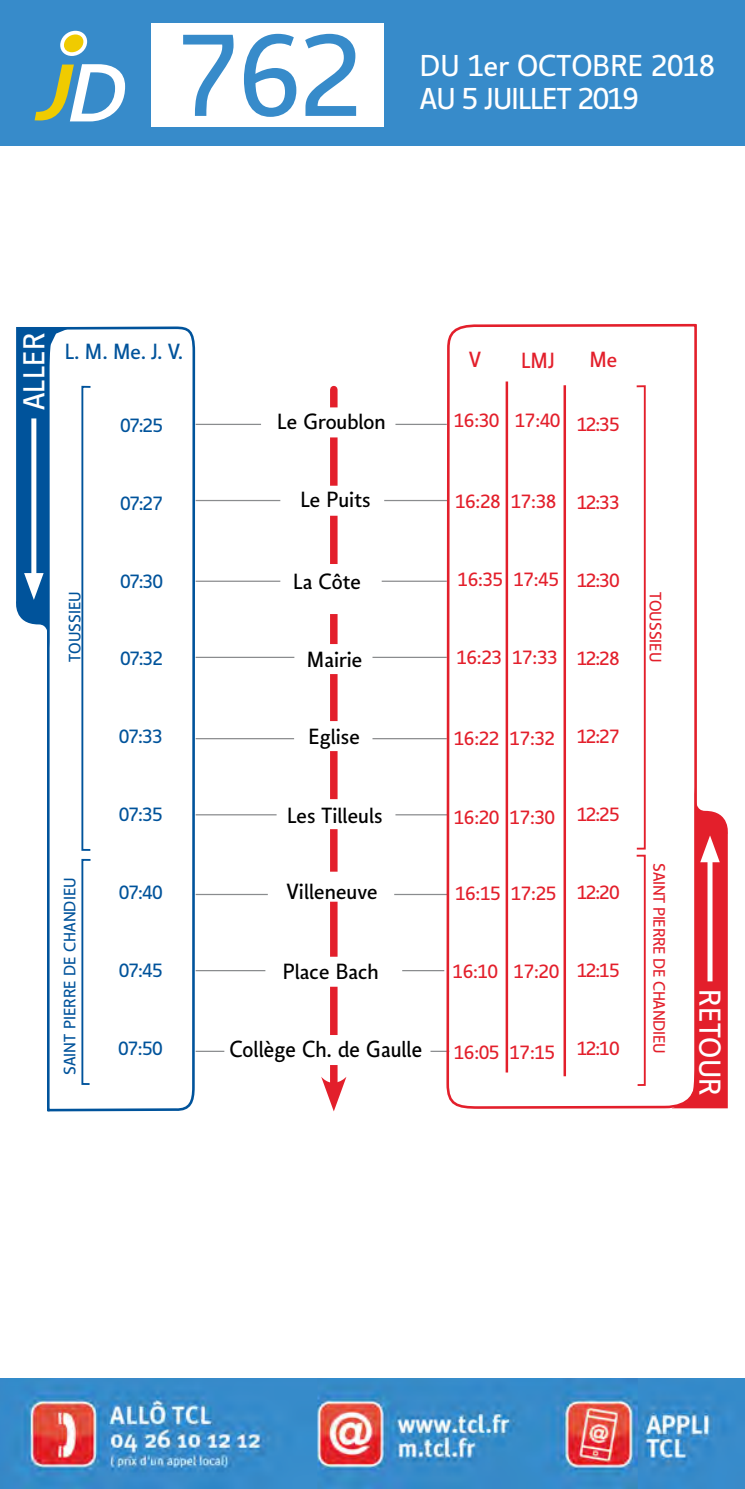
<style>
.page{position:relative;width:745px;height:1489px;background:#fff}
.page>*{position:absolute;margin:0;border:0;box-sizing:border-box;transform-origin:0 0}
.t1{font:106px "TCL";color:#378bca}
.t2{font:27.5px "TCL";color:#fff}
.t3{font:27.5px "TCL";letter-spacing:-.03em;color:#fff}
.t4{font:21px "TCL";color:#000;scale:.95 1}
.t5{font:20px "TCL";color:#000}
.t6{font:20px "TCL";color:#00539b}
.t7{font:20px "TCL";color:#e31f2b}
.t8{font:17.5px "TCL";color:#e31f2b}
.t9{font:17.5px "TCL";letter-spacing:-.01em;color:#00539b}
.t10{font:15px "TCL";color:#00539b}
.t11{font:15px "TCL";letter-spacing:-.02em;color:#e31f2b}
.t12{font:15px "TCL";color:#e31f2b}
</style>
<div class="page">
<div style="left:330px;top:389px;width:7px;height:701px;background:#e31f2b"></div>
<svg style="left:321px;top:1076px;width:25px;height:35px"></svg>
<hr style="left:195px;top:893px;width:253px;height:2px;background:#8a8c8e">
<hr style="left:195px;top:969px;width:249px;height:2px;background:#8a8c8e">
<hr style="left:195px;top:1050px;width:254px;height:1px;background:#8a8c8e">
<hr style="left:195px;top:424px;width:251px;height:1px;background:#8a8c8e">
<hr style="left:195px;top:500px;width:253px;height:1px;background:#8a8c8e">
<hr style="left:195px;top:580px;width:251px;height:2px;background:#8a8c8e">
<hr style="left:195px;top:656px;width:251px;height:2px;background:#8a8c8e">
<hr style="left:195px;top:738px;width:251px;height:1px;background:#8a8c8e">
<hr style="left:195px;top:814px;width:253px;height:1px;background:#8a8c8e">
<div style="left:0;top:0;width:744px;height:146px;background:#378bca"></div>
<div style="left:151px;top:23px;width:232px;height:104px;background:#fff"></div>
<svg style="left:60px;top:31px;width:27px;height:25px"></svg>
<svg style="left:35px;top:64px;width:90px;height:57px"></svg>
<img style="left:0;top:1378px;width:744px;height:110px">
<svg style="left:47px;top:326px;width:149px;height:786px"></svg>
<svg style="left:16px;top:327px;width:56px;height:322px"></svg>
<div style="left:81px;top:386px;width:9px;height:464px;border:2px solid #00539b"></div>
<div style="left:261px;top:407px;width:134px;height:30px;background:#fff"></div>
<div style="left:280px;top:485px;width:104px;height:30px;background:#fff"></div>
<div style="left:280px;top:564px;width:101px;height:30px;background:#fff"></div>
<div style="left:306px;top:584px;width:55px;height:30px;background:#fff"></div>
<div style="left:294px;top:644px;width:78px;height:30px;background:#fff"></div>
<div style="left:294px;top:721px;width:78px;height:30px;background:#fff"></div>
<div style="left:276px;top:799px;width:119px;height:30px;background:#fff"></div>
<div style="left:268px;top:871px;width:126px;height:30px;background:#fff"></div>
<div style="left:265px;top:956px;width:137px;height:30px;background:#fff"></div>
<div style="left:224px;top:1034px;width:206px;height:30px;background:#fff"></div>
<svg style="left:445px;top:323px;width:252px;height:786px"></svg>
<svg style="left:671px;top:785px;width:57px;height:323px"></svg>
<hr style="left:563px;top:385px;width:2px;height:691px;background:#e31f2b">
<svg style="left:80px;top:858px;width:11px;height:227px"></svg>
<div style="left:636px;top:385px;width:9px;height:464px;border:2px solid #e31f2b"></div>
<svg style="left:635px;top:853px;width:11px;height:233px"></svg>
<hr style="left:505px;top:381px;width:3px;height:691px;background:#e31f2b">
<h1 class="t1" style="left:178px;top:7px;width:184px">762</h1>
<h2 class="t2" style="left:419px;top:48px;width:296px">DU 1er OCTOBRE 2018</h2>
<h2 class="t3" style="left:419px;top:81px;width:220px">AU 5 JUILLET 2019</h2>
<h2 class="t2" style="left:16px;top:410px;width:79px;rotate:-90deg">ALLER</h2>
<p class="t6" style="left:65px;top:338px;width:120px">L. M. Me. J. V.</p>
<p class="t9" style="left:120px;top:413px;width:44px">07:25</p>
<p class="t5" style="left:277px;top:408px;width:110px">Le Groublon</p>
<p class="t7" style="left:468px;top:346px;width:14px">V</p>
<p class="t7" style="left:589px;top:346px;width:30px">Me</p>
<p class="t7" style="left:521px;top:347px;width:35px">LMJ</p>
<p class="t8" style="left:454px;top:409px;width:108px">16:30 17:40</p>
<p class="t8" style="left:576px;top:413px;width:44px">12:35</p>
<p class="t9" style="left:120px;top:491px;width:44px">07:27</p>
<p class="t5" style="left:300px;top:486px;width:72px">Le Puits</p>
<p class="t8" style="left:455px;top:490px;width:102px">16:28 17:38</p>
<p class="t8" style="left:576px;top:491px;width:44px">12:33</p>
<p class="t9" style="left:120px;top:569px;width:44px">07:30</p>
<p class="t5" style="left:293px;top:568px;width:69px">La Côte</p>
<p class="t8" style="left:457px;top:568px;width:102px">16:35 17:45</p>
<p class="t8" style="left:576px;top:569px;width:44px">12:30</p>
<p class="t10" style="left:65px;top:662px;width:72px;rotate:-90deg">TOUSSIEU</p>
<p class="t9" style="left:120px;top:647px;width:44px">07:32</p>
<p class="t5" style="left:307px;top:646px;width:57px">Mairie</p>
<p class="t8" style="left:456px;top:645px;width:102px">16:23 17:33</p>
<p class="t8" style="left:576px;top:647px;width:44px">12:28</p>
<p class="t12" style="left:664px;top:591px;width:72px;rotate:90deg">TOUSSIEU</p>
<p class="t9" style="left:119px;top:725px;width:45px">07:33</p>
<p class="t5" style="left:308px;top:724px;width:53px">Eglise</p>
<p class="t8" style="left:454px;top:726px;width:102px">16:22 17:32</p>
<p class="t8" style="left:576px;top:725px;width:44px">12:27</p>
<p class="t9" style="left:119px;top:803px;width:45px">07:35</p>
<p class="t5" style="left:287px;top:802px;width:97px">Les Tilleuls</p>
<p class="t8" style="left:454px;top:805px;width:102px">16:20 17:30</p>
<p class="t8" style="left:576px;top:802px;width:44px">12:25</p>
<p class="t10" style="left:60px;top:1074px;width:199px;rotate:-90deg">SAINT PIERRE DE CHANDIEU</p>
<p class="t9" style="left:119px;top:881px;width:45px">07:40</p>
<p class="t9" style="left:119px;top:959px;width:45px">07:45</p>
<p class="t9" style="left:118px;top:1037px;width:46px">07:50</p>
<p class="t5" style="left:286px;top:878px;width:93px">Villeneuve</p>
<p class="t8" style="left:455px;top:882px;width:102px">16:15 17:25</p>
<p class="t8" style="left:576px;top:880px;width:44px">12:20</p>
<p class="t5" style="left:283px;top:958px;width:97px">Place Bach</p>
<p class="t8" style="left:452px;top:959px;width:108px">16:10 17:20</p>
<p class="t8" style="left:576px;top:958px;width:44px">12:15</p>
<p class="t4" style="left:229px;top:1035px;width:204px">Collège Ch. de Gaulle</p>
<p class="t8" style="left:454px;top:1040px;width:102px">16:05 17:15</p>
<p class="t8" style="left:576px;top:1036px;width:44px">12:10</p>
<p class="t11" style="left:668px;top:863px;width:191px;rotate:90deg">SAINT PIERRE DE CHANDIEU</p>
<h2 class="t2" style="left:727px;top:989px;width:108px;rotate:90deg">RETOUR</h2>
</div>
